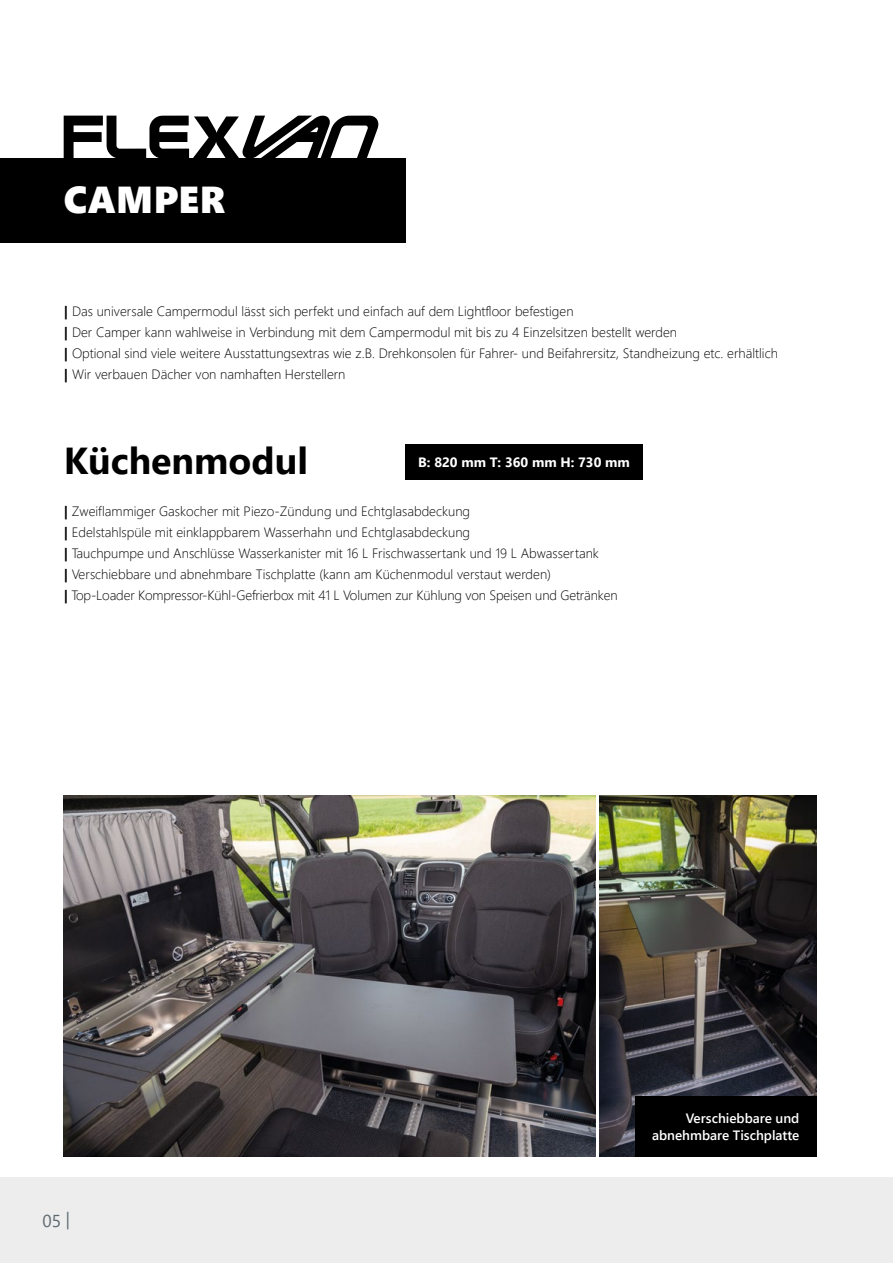
<style>
.page{position:relative;width:893px;height:1263px;background:#fff}
.page>*{position:absolute;margin:0;border:0;box-sizing:border-box;transform-origin:0 0}
.t1{font:66px "Terminator Two";color:#000}
.t2{font:700 37.5px "Segoe UI";color:#000}
.t3{font:37.5px "Segoe UI Black";letter-spacing:.01em;color:#fff}
.t4{font:17.25px "Segoe UI";color:#5d686e}
.t5{font:300 13.5px/21px "Segoe UI";color:#000}
.t6{font:600 13.5px/16.5px "Segoe UI";color:#fff;text-align:right}
.t7{font:700 13.5px "Segoe UI";color:#fff}
.s1{font-family:"Segoe UI";font-weight:700;font-size:60px}
.s2{font-style:italic}
.s3{font-weight:700}
</style>
<div class="page">
<div style="left:64px;top:158px;width:342px;height:85px;background:#000"></div>
<div style="left:0;top:1178px;width:893px;height:85px;background:#ededed"></div>
<div style="left:0;top:158px;width:253px;height:85px;background:#000"></div>
<div style="left:406px;top:444px;width:237px;height:36px;background:#000"></div>
<img style="left:64px;top:795px;width:531px;height:362px">
<img style="left:600px;top:795px;width:216px;height:362px">
<div style="left:635px;top:1096px;width:181px;height:61px;background:#000"></div>
<h1 class="t1" style="left:64px;top:102px;width:332px">Fle<span class="s1">X</span><span class="s2">VAN</span></h1>
<h2 class="t3" style="left:64px;top:173px;width:163px">CAMPER</h2>
<p class="t5" style="left:64px;top:300px;width:715px"><span class="s3">|</span> Das universale Campermodul lässt sich perfekt und einfach auf dem Lightfloor befestigen<br><span class="s3">|</span> Der Camper kann wahlweise in Verbindung mit dem Campermodul mit bis zu 4 Einzelsitzen bestellt werden<br><span class="s3">|</span> Optional sind viele weitere Ausstattungsextras wie z.B. Drehkonsolen für Fahrer- und Beifahrersitz, Standheizung etc. erhältlich <span class="s3">|</span> Wir verbauen Dächer von namhaften Herstellern</p>
<h2 class="t2" style="left:64px;top:425px;width:246px">Küchenmodul</h2>
<p class="t5" style="left:64px;top:499px;width:555px"><span class="s3">|</span> Zweiflammiger Gaskocher mit Piezo-Zündung und Echtglasabdeckung<br><span class="s3">|</span> Edelstahlspüle mit einklappbarem Wasserhahn und Echtglasabdeckung<br><span class="s3">|</span> Tauchpumpe und Anschlüsse Wasserkanister mit 16 L Frischwassertank und 19 L Abwassertank<br><span class="s3">|</span> Verschiebbare und abnehmbare Tischplatte (kann am Küchenmodul verstaut werden)<br><span class="s3">|</span> Top-Loader Kompressor-Kühl-Gefrierbox mit 41 L Volumen zur Kühlung von Speisen und Getränken</p>
<p class="t7" style="left:418px;top:449px;width:213px">B: 820 mm T: 360 mm H: 730 mm</p>
<p class="t4" style="left:43px;top:1204px;width:29px">05 |</p>
<p class="t6" style="left:652px;top:1109px;width:149px">Verschiebbare und abnehmbare Tischplatte</p>
</div>
